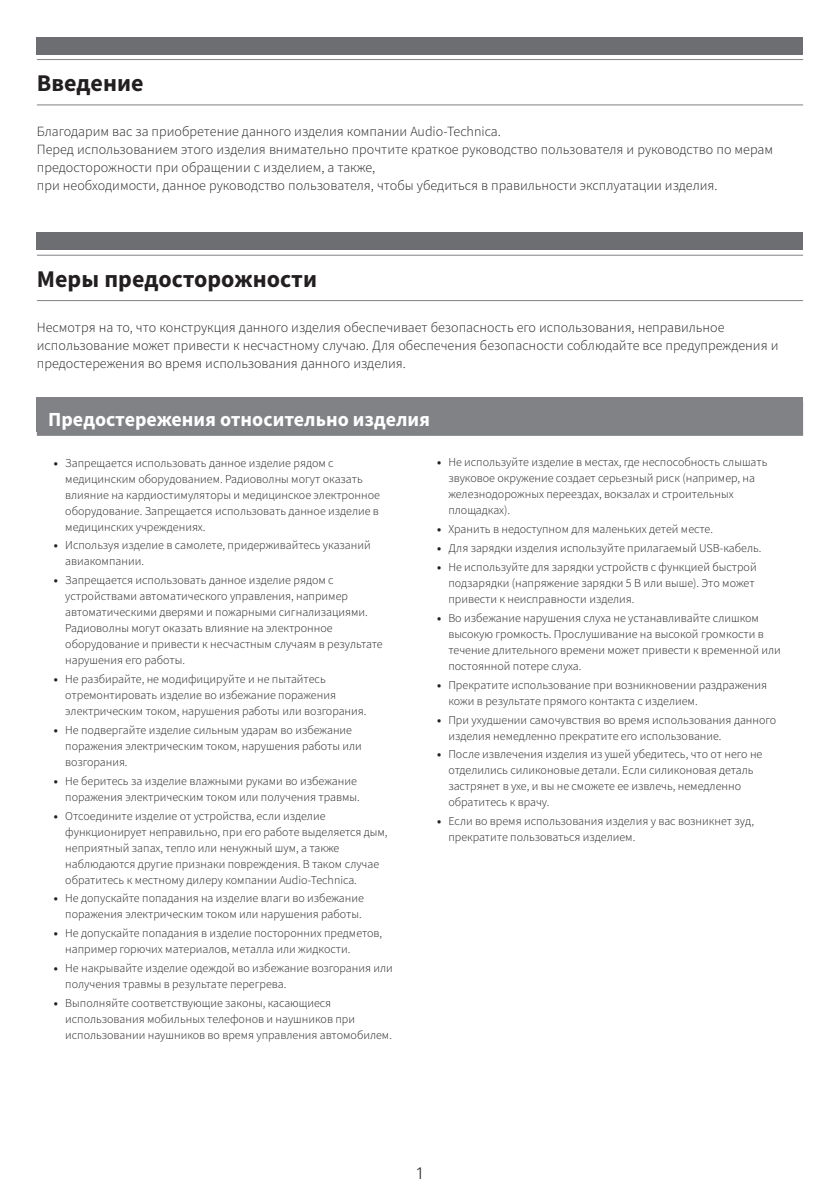
<style>
.page{position:relative;width:840px;height:1191px;background:#fff}
.page>*{position:absolute;margin:0;border:0;box-sizing:border-box;transform-origin:0 0}
.t1{font:700 24px "Source Sans Pro";color:#231f20}
.t2{font:700 20px "Source Sans Pro";color:#fff}
.t3{font:300 16px "Univers Next Pro";color:#231f20}
.t4{font:300 14px/18px "Source Sans Pro";color:#231f20}
.t5{font:300 12px/16px "Source Sans Pro";color:#231f20}
.s1{font-weight:700}
</style>
<div class="page">
<hr style="left:37px;top:104px;width:765px;height:1px;background:#808285">
<hr style="left:37px;top:59px;width:765px;height:1px;background:#808285">
<div style="left:37px;top:37px;width:765px;height:17px;background:#6d6e71"></div>
<hr style="left:37px;top:300px;width:765px;height:1px;background:#808285">
<hr style="left:37px;top:255px;width:765px;height:1px;background:#808285">
<div style="left:37px;top:232px;width:765px;height:17px;background:#6d6e71"></div>
<div style="left:37px;top:397px;width:765px;height:34px;background:#808285"></div>
<div style="left:37px;top:402px;width:765px;height:34px;background:#808285"></div>
<h1 class="t1" style="left:37px;top:74px;width:108px">Введение</h1>
<p class="t4" style="left:37px;top:123px;width:737px">Благодарим вас за приобретение данного изделия компании Audio-Technica.<br>Перед использованием этого изделия внимательно прочтите краткое руководство пользователя и руководство по мерам предосторожности при обращении с изделием, а также,<br>при необходимости, данное руководство пользователя, чтобы убедиться в правильности эксплуатации изделия.</p>
<h1 class="t1" style="left:37px;top:269px;width:281px">Меры предосторожности</h1>
<p class="t4" style="left:37px;top:319px;width:742px">Несмотря на то, что конструкция данного изделия обеспечивает безопасность его использования, неправильное использование может привести к несчастному случаю. Для обеспечения безопасности соблюдайте все предупреждения и предостережения во время использования данного изделия.</p>
<h2 class="t2" style="left:48px;top:411px;width:383px">Предостережения относительно изделия</h2>
<p class="t5" style="left:65px;top:455px;width:316px;text-indent:-11px"><span class="s1">•</span> Запрещается использовать данное изделие рядом с медицинским оборудованием. Радиоволны могут оказать влияние на кардиостимуляторы и медицинское электронное оборудование. Запрещается использовать данное изделие в медицинских учреждениях.</p>
<p class="t5" style="left:65px;top:537px;width:307px;text-indent:-11px"><span class="s1">•</span> Используя изделие в самолете, придерживайтесь указаний авиакомпании.</p>
<p class="t5" style="left:65px;top:572px;width:319px;text-indent:-11px"><span class="s1">•</span> Запрещается использовать данное изделие рядом с устройствами автоматического управления, например автоматическими дверями и пожарными сигнализациями.<br>Радиоволны могут оказать влияние на электронное оборудование и привести к несчастным случаям в результате нарушения его работы.</p>
<p class="t5" style="left:65px;top:671px;width:302px;text-indent:-11px"><span class="s1">•</span> Не разбирайте, не модифицируйте и не пытайтесь отремонтировать изделие во избежание поражения электрическим током, нарушения работы или возгорания.</p>
<p class="t5" style="left:65px;top:722px;width:298px;text-indent:-11px"><span class="s1">•</span> Не подвергайте изделие сильным ударам во избежание поражения электрическим током, нарушения работы или возгорания.</p>
<p class="t5" style="left:54px;top:773px;width:307px;text-align:right"><span class="s1">•</span> Не беритесь за изделие влажными руками во избежание поражения электрическим током или получения травмы.</p>
<p class="t5" style="left:65px;top:808px;width:323px;text-indent:-11px"><span class="s1">•</span> Отсоедините изделие от устройства, если изделие функционирует неправильно, при его работе выделяется дым, неприятный запах, тепло или ненужный шум, а также наблюдаются другие признаки повреждения. В таком случае обратитесь к местному дилеру компании Audio-Technica.</p>
<p class="t5" style="left:54px;top:890px;width:311px;text-align:right"><span class="s1">•</span> Не допускайте попадания на изделие влаги во избежание поражения электрическим током или нарушения работы.</p>
<p class="t5" style="left:65px;top:925px;width:318px;text-indent:-11px"><span class="s1">•</span> Не допускайте попадания в изделие посторонних предметов, например горючих материалов, металла или жидкости.</p>
<p class="t5" style="left:65px;top:960px;width:329px;text-indent:-11px"><span class="s1">•</span> Не накрывайте изделие одеждой во избежание возгорания или получения травмы в результате перегрева.</p>
<p class="t5" style="left:65px;top:995px;width:328px;text-indent:-11px"><span class="s1">•</span> Выполняйте соответствующие законы, касающиеся использования мобильных телефонов и наушников при использовании наушников во время управления автомобилем.</p>
<p class="t5" style="left:448px;top:455px;width:320px;text-indent:-11px"><span class="s1">•</span> Не используйте изделие в местах, где неспособность слышать звуковое окружение создает серьезный риск (например, на железнодорожных переездах, вокзалах и строительных площадках).</p>
<p class="t5" style="left:437px;top:521px;width:277px"><span class="s1">•</span> Хранить в недоступном для маленьких детей месте.</p>
<p class="t5" style="left:437px;top:540px;width:326px"><span class="s1">•</span> Для зарядки изделия используйте прилагаемый USB-кабель.</p>
<p class="t5" style="left:448px;top:559px;width:310px;text-indent:-11px"><span class="s1">•</span> Не используйте для зарядки устройств с функцией быстрой подзарядки (напряжение зарядки 5 В или выше). Это может привести к неисправности изделия.</p>
<p class="t5" style="left:448px;top:610px;width:334px;text-indent:-11px"><span class="s1">•</span> Во избежание нарушения слуха не устанавливайте слишком высокую громкость. Прослушивание на высокой громкости в течение длительного времени может привести к временной или постоянной потере слуха.</p>
<p class="t5" style="left:448px;top:677px;width:320px;text-indent:-11px"><span class="s1">•</span> Прекратите использование при возникновении раздражения кожи в результате прямого контакта с изделием.</p>
<p class="t5" style="left:448px;top:712px;width:329px;text-indent:-11px"><span class="s1">•</span> При ухудшении самочувствия во время использования данного изделия немедленно прекратите его использование.</p>
<p class="t5" style="left:448px;top:746px;width:315px;text-indent:-11px"><span class="s1">•</span> После извлечения изделия из ушей убедитесь, что от него не отделились силиконовые детали. Если силиконовая деталь застрянет в ухе, и вы не сможете ее извлечь, немедленно обратитесь к врачу.</p>
<p class="t5" style="left:448px;top:813px;width:307px;text-indent:-11px"><span class="s1">•</span> Если во время использования изделия у вас возникнет зуд, прекратите пользоваться изделием.</p>
<h3 class="t3" style="left:415px;top:1166px;width:10px">1</h3>
</div>
